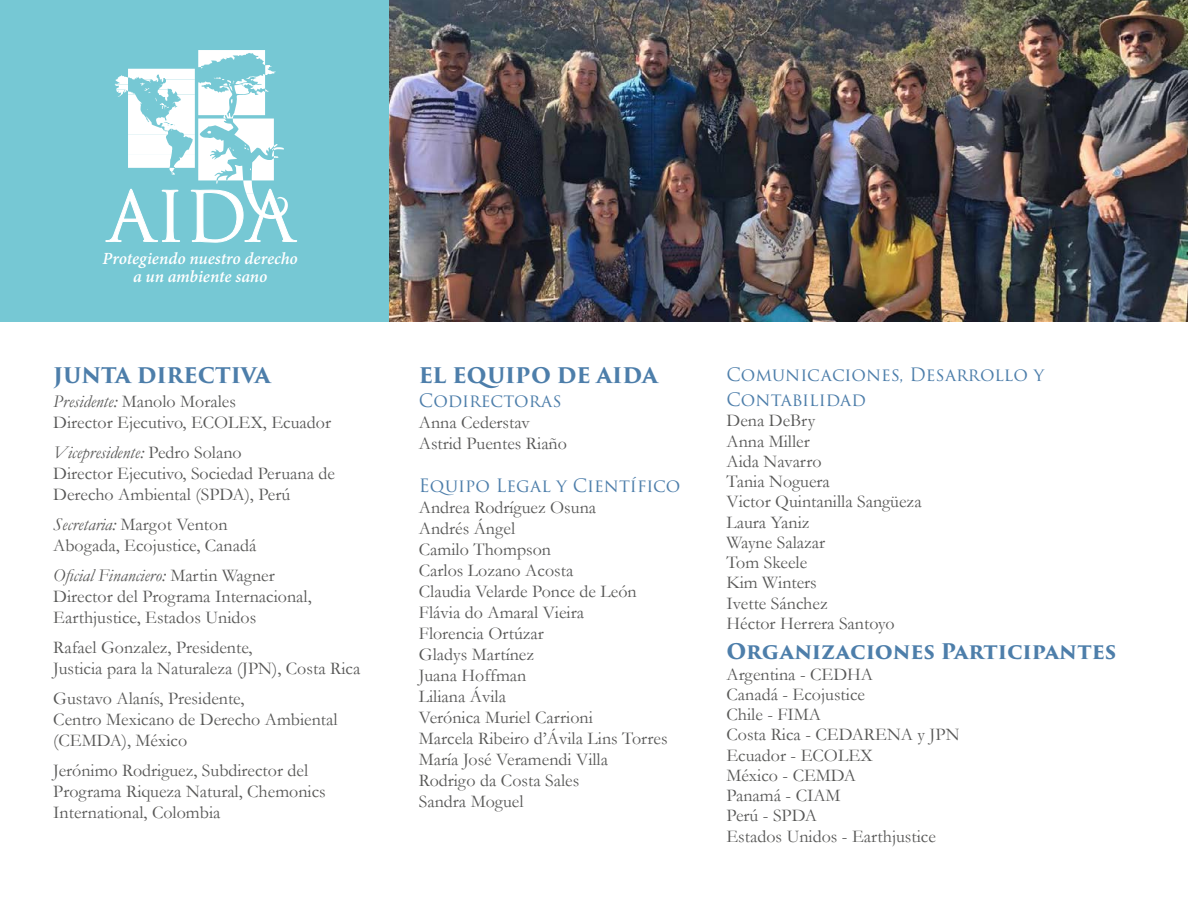
<style>
.page{position:relative;width:1188px;height:918px;background:#fff}
.page>*{position:absolute;margin:0;border:0;box-sizing:border-box;transform-origin:0 0}
.t1{font:700 21px "Trajan Pro 3";color:#4d7eaa}
.t2{font:italic 700 18.45px/18.5px "Adobe Devanagari";letter-spacing:-.005em;color:#fff;text-align:center}
.t3{font:18px/21px "Garamond";color:#575756}
.t4{font:18px/25.2px "Trajan Pro 3";color:#4d7eaa}
.s1{font-style:italic}
</style>
<div class="page">
<img style="left:389px;top:0;width:799px;height:322px">
<div style="left:0;top:0;width:389px;height:322px;background:#76c8d4"></div>
<svg style="left:105px;top:50px;width:192px;height:193px"></svg>
<p class="t2" style="left:103px;top:251px;width:197px">Protegiendo nuestro derecho a un ambiente sano</p>
<p class="t1" style="left:53px;top:360px;width:219px">JUNTA DIRECTIVA</p>
<p class="t3" style="left:53px;top:391px;width:279px"><span class="s1">Presidente:</span> Manolo Morales<br>Director Ejecutivo, ECOLEX, Ecuador</p>
<p class="t3" style="left:53px;top:442px;width:283px"><span class="s1">Vicepresidente:</span> Pedro Solano<br>Director Ejecutivo, Sociedad Peruana de<br>Derecho Ambiental (SPDA), Perú</p>
<p class="t3" style="left:53px;top:514px;width:205px"><span class="s1">Secretaria:</span> Margot Venton<br>Abogada, Ecojustice, Canadá</p>
<p class="t3" style="left:53px;top:565px;width:260px"><span class="s1">Oficial Financiero:</span> Martin Wagner<br>Director del Programa Internacional,<br>Earthjustice, Estados Unidos</p>
<p class="t3" style="left:53px;top:637px;width:309px">Rafael Gonzalez, Presidente,<br>Justicia para la Naturaleza (JPN), Costa Rica</p>
<p class="t3" style="left:53px;top:688px;width:286px">Gustavo Alanís, Presidente,<br>Centro Mexicano de Derecho Ambiental (CEMDA), México</p>
<p class="t3" style="left:53px;top:760px;width:274px">Jerónimo Rodriguez, Subdirector del<br>Programa Riqueza Natural, Chemonics<br>International, Colombia</p>
<p class="t1" style="left:419px;top:360px;width:240px">EL EQUIPO DE AIDA</p>
<p class="t4" style="left:419px;top:389px;width:144px">Codirectoras</p>
<p class="t3" style="left:419px;top:412px;width:150px">Anna Cederstav<br>Astrid Puentes Riaño</p>
<p class="t4" style="left:419px;top:473px;width:263px">Equipo Legal y Científico</p>
<p class="t3" style="left:419px;top:496px;width:250px">Andrea Rodríguez Osuna<br>Andrés Ángel<br>Camilo Thompson<br>Carlos Lozano Acosta<br>Claudia Velarde Ponce de León<br>Flávia do Amaral Vieira<br>Florencia Ortúzar<br>Gladys Martínez<br>Juana Hoffman<br>Liliana Ávila<br>Verónica Muriel Carrioni<br>Marcela Ribeiro d’Ávila Lins Torres<br>María José Veramendi Villa<br>Rodrigo da Costa Sales<br>Sandra Moguel</p>
<p class="t4" style="left:726px;top:363px;width:319px">Comunicaciones, Desarrollo y<br>Contabilidad</p>
<p class="t3" style="left:726px;top:410px;width:197px;line-height:20.2px">Dena DeBry<br>Anna Miller<br>Aida Navarro<br>Tania Noguera<br>Victor Quintanilla Sangüeza<br>Laura Yaniz<br>Wayne Salazar<br>Tom Skeele<br>Kim Winters<br>Ivette Sánchez<br>Héctor Herrera Santoyo</p>
<p class="t1" style="left:726px;top:636px;width:391px">Organizaciones Participantes</p>
<p class="t3" style="left:726px;top:664px;width:235px;line-height:20.2px">Argentina - CEDHA<br>Canadá - Ecojustice<br>Chile - FIMA<br>Costa Rica - CEDARENA y JPN<br>Ecuador - ECOLEX<br>México - CEMDA<br>Panamá - CIAM<br>Perú - SPDA<br>Estados Unidos - Earthjustice</p>
</div>
